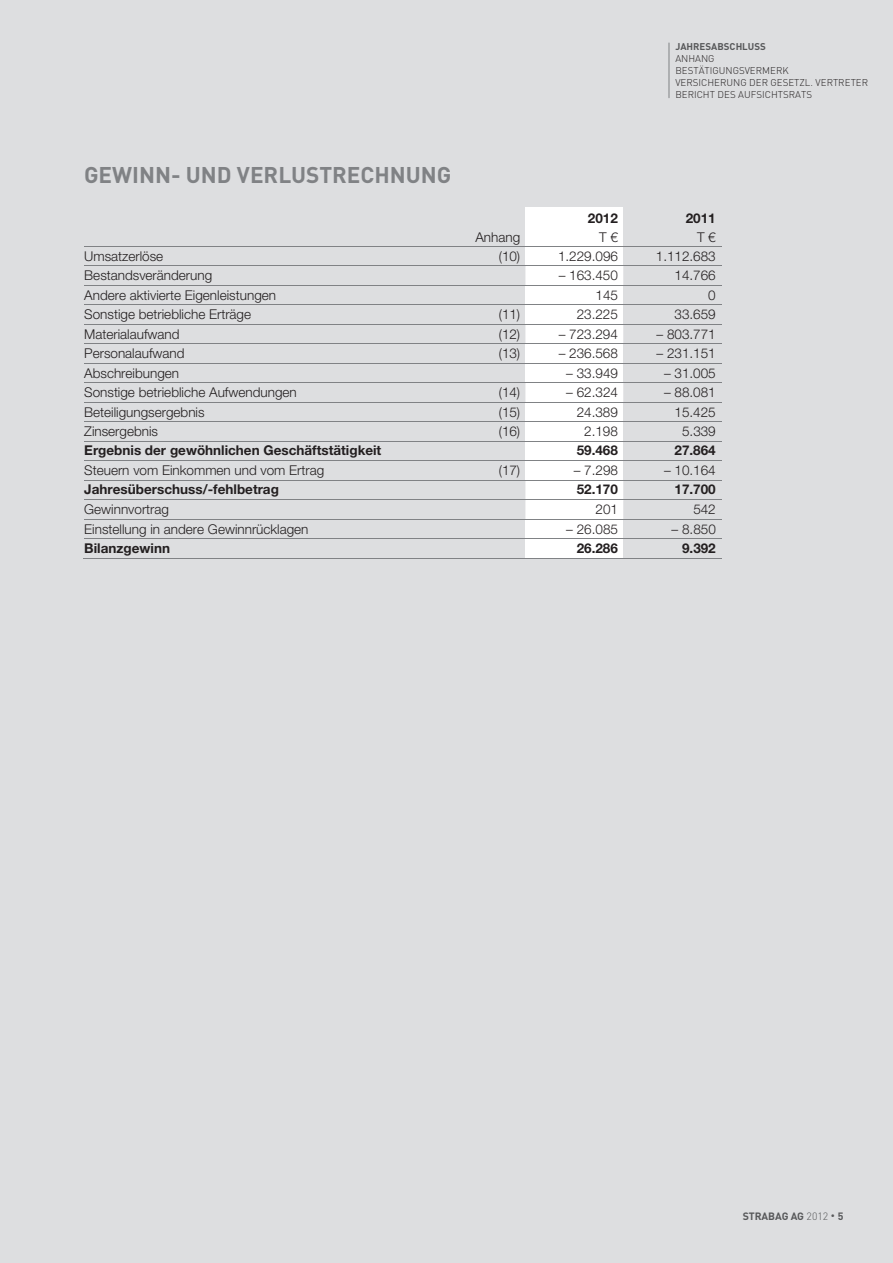
<style>
.page{position:relative;width:893px;height:1263px;background:#dddee0}
.page>*{position:absolute;margin:0;border:0;box-sizing:border-box;transform-origin:0 0}
.t1{font:700 22.5px "DIN Pro";color:#808285}
.t2{font:300 13.5px "Helvetica Neue LT Pro";color:#231f20}
.t3{font:700 13.5px "Helvetica Neue LT Pro";color:#231f20}
.t4{font:700 10.5px "DIN Pro";letter-spacing:-.01em;color:#57585a}
.t5{font:300 9.75px/12px "DIN Pro";color:#231f20}
.t6{font:700 9.75px "DIN Pro";color:#57585a}
.s1{font-weight:300}
</style>
<div class="page">
<hr style="left:669px;top:43px;width:1px;height:55px;background:#808285">
<div style="left:525px;top:208px;width:99px;height:19px;background:#fff"></div>
<div style="left:623px;top:208px;width:99px;height:19px;background:#dddee0"></div>
<div style="left:525px;top:227px;width:99px;height:19px;background:#fff"></div>
<div style="left:623px;top:227px;width:99px;height:19px;background:#dddee0"></div>
<div style="left:525px;top:247px;width:99px;height:19px;background:#fff"></div>
<div style="left:623px;top:247px;width:99px;height:19px;background:#dddee0"></div>
<hr style="left:84px;top:246px;width:540px;height:1px;background:#808285">
<hr style="left:624px;top:246px;width:98px;height:1px;background:#808285">
<div style="left:525px;top:267px;width:98px;height:18px;background:#fff"></div>
<hr style="left:84px;top:266px;width:638px;height:1px;background:#808285">
<div style="left:525px;top:286px;width:99px;height:19px;background:#fff"></div>
<div style="left:623px;top:286px;width:99px;height:19px;background:#dddee0"></div>
<hr style="left:84px;top:285px;width:638px;height:1px;background:#808285">
<div style="left:525px;top:305px;width:99px;height:19px;background:#fff"></div>
<div style="left:623px;top:305px;width:99px;height:19px;background:#dddee0"></div>
<hr style="left:84px;top:305px;width:638px;height:1px;background:#808285">
<svg style="left:84px;top:325px;width:540px;height:19px"></svg>
<hr style="left:84px;top:324px;width:638px;height:1px;background:#808285">
<div style="left:525px;top:344px;width:99px;height:19px;background:#fff"></div>
<div style="left:623px;top:344px;width:99px;height:19px;background:#dddee0"></div>
<hr style="left:84px;top:344px;width:638px;height:1px;background:#808285">
<div style="left:525px;top:364px;width:99px;height:19px;background:#fff"></div>
<div style="left:623px;top:364px;width:99px;height:19px;background:#dddee0"></div>
<hr style="left:84px;top:363px;width:638px;height:1px;background:#808285">
<div style="left:525px;top:384px;width:98px;height:18px;background:#fff"></div>
<hr style="left:84px;top:383px;width:638px;height:1px;background:#808285">
<div style="left:525px;top:403px;width:99px;height:19px;background:#fff"></div>
<div style="left:623px;top:403px;width:99px;height:19px;background:#dddee0"></div>
<hr style="left:84px;top:402px;width:638px;height:1px;background:#808285">
<div style="left:525px;top:422px;width:99px;height:19px;background:#fff"></div>
<div style="left:623px;top:422px;width:99px;height:19px;background:#dddee0"></div>
<hr style="left:84px;top:422px;width:638px;height:1px;background:#808285">
<div style="left:525px;top:442px;width:99px;height:18px;background:#fff"></div>
<div style="left:623px;top:442px;width:99px;height:18px;background:#dddee0"></div>
<hr style="left:84px;top:441px;width:540px;height:1px;background:#808285">
<hr style="left:624px;top:441px;width:98px;height:1px;background:#808285">
<hr style="left:84px;top:460px;width:540px;height:1px;background:#808285">
<hr style="left:624px;top:460px;width:98px;height:1px;background:#808285">
<svg style="left:84px;top:461px;width:638px;height:58px"></svg>
<div style="left:624px;top:500px;width:98px;height:19px;background:#dddee0"></div>
<hr style="left:84px;top:499px;width:540px;height:1px;background:#808285">
<hr style="left:624px;top:499px;width:98px;height:1px;background:#808285">
<div style="left:525px;top:520px;width:99px;height:19px;background:#fff"></div>
<div style="left:623px;top:520px;width:99px;height:19px;background:#dddee0"></div>
<hr style="left:84px;top:519px;width:638px;height:1px;background:#808285">
<div style="left:525px;top:539px;width:99px;height:19px;background:#fff"></div>
<div style="left:623px;top:539px;width:99px;height:19px;background:#dddee0"></div>
<hr style="left:84px;top:539px;width:638px;height:1px;background:#808285">
<hr style="left:83px;top:558px;width:346px;height:1px;background:#808285">
<hr style="left:428px;top:558px;width:98px;height:1px;background:#808285">
<hr style="left:525px;top:558px;width:99px;height:1px;background:#808285">
<hr style="left:623px;top:558px;width:99px;height:1px;background:#808285">
<p class="t6" style="left:675px;top:40px;width:92px">JAHRESABSCHLUSS</p>
<p class="t5" style="left:675px;top:52px;width:194px">ANHANG<br>BESTÄTIGUNGSVERMERK<br>VERSICHERUNG DER GESETZL. VERTRETER<br>BERICHT DES AUFSICHTSRATS</p>
<h1 class="t1" style="left:84px;top:160px;width:368px">GEWINN- UND VERLUSTRECHNUNG</h1>
<p class="t3" style="left:588px;top:210px;width:31px">2012</p>
<p class="t3" style="left:686px;top:210px;width:31px">2011</p>
<p class="t2" style="left:475px;top:229px;width:46px">Anhang</p>
<p class="t2" style="left:599px;top:229px;width:20px">T €</p>
<p class="t2" style="left:697px;top:229px;width:20px">T €</p>
<p class="t2" style="left:84px;top:248px;width:80px">Umsatzerlöse</p>
<p class="t2" style="left:499px;top:248px;width:23px">(10)</p>
<p class="t2" style="left:558px;top:248px;width:61px">1.229.096</p>
<p class="t2" style="left:656px;top:248px;width:61px">1.112.683</p>
<p class="t2" style="left:84px;top:267px;width:129px">Bestandsveränderung</p>
<p class="t2" style="left:559px;top:267px;width:61px">– 163.450</p>
<p class="t2" style="left:675px;top:267px;width:43px">14.766</p>
<p class="t2" style="left:84px;top:287px;width:193px">Andere aktivierte Eigenleistungen</p>
<p class="t2" style="left:595px;top:287px;width:24px">145</p>
<p class="t2" style="left:708px;top:287px;width:9px">0</p>
<p class="t2" style="left:84px;top:306px;width:168px">Sonstige betriebliche Erträge</p>
<p class="t2" style="left:499px;top:306px;width:23px">(11)</p>
<p class="t2" style="left:577px;top:306px;width:43px">23.225</p>
<p class="t2" style="left:675px;top:306px;width:43px">33.659</p>
<p class="t2" style="left:84px;top:326px;width:97px">Materialaufwand</p>
<p class="t2" style="left:499px;top:326px;width:23px">(12)</p>
<p class="t2" style="left:559px;top:326px;width:61px">– 723.294</p>
<p class="t2" style="left:657px;top:326px;width:61px">– 803.771</p>
<p class="t2" style="left:84px;top:345px;width:102px">Personalaufwand</p>
<p class="t2" style="left:499px;top:345px;width:23px">(13)</p>
<p class="t2" style="left:559px;top:345px;width:61px">– 236.568</p>
<p class="t2" style="left:657px;top:345px;width:61px">– 231.151</p>
<p class="t2" style="left:84px;top:365px;width:96px">Abschreibungen</p>
<p class="t2" style="left:566px;top:365px;width:53px">– 33.949</p>
<p class="t2" style="left:664px;top:365px;width:53px">– 31.005</p>
<p class="t2" style="left:84px;top:384px;width:214px">Sonstige betriebliche Aufwendungen</p>
<p class="t2" style="left:499px;top:384px;width:23px">(14)</p>
<p class="t2" style="left:566px;top:384px;width:53px">– 62.324</p>
<p class="t2" style="left:664px;top:384px;width:53px">– 88.081</p>
<p class="t2" style="left:84px;top:404px;width:122px">Beteiligungsergebnis</p>
<p class="t2" style="left:499px;top:404px;width:23px">(15)</p>
<p class="t2" style="left:577px;top:404px;width:43px">24.389</p>
<p class="t2" style="left:675px;top:404px;width:43px">15.425</p>
<p class="t2" style="left:84px;top:423px;width:75px">Zinsergebnis</p>
<p class="t2" style="left:499px;top:423px;width:23px">(16)</p>
<p class="t2" style="left:584px;top:423px;width:35px">2.198</p>
<p class="t2" style="left:682px;top:423px;width:35px">5.339</p>
<p class="t3" style="left:84px;top:442px;width:299px">Ergebnis der gewöhnlichen Geschäftstätigkeit</p>
<p class="t3" style="left:577px;top:442px;width:43px">59.468</p>
<p class="t3" style="left:675px;top:442px;width:43px">27.864</p>
<p class="t2" style="left:84px;top:462px;width:242px">Steuern vom Einkommen und vom Ertrag</p>
<p class="t2" style="left:499px;top:462px;width:23px">(17)</p>
<p class="t2" style="left:574px;top:462px;width:46px">– 7.298</p>
<p class="t2" style="left:664px;top:462px;width:53px">– 10.164</p>
<p class="t3" style="left:84px;top:481px;width:196px">Jahresüberschuss/-fehlbetrag</p>
<p class="t3" style="left:577px;top:481px;width:43px">52.170</p>
<p class="t3" style="left:675px;top:481px;width:43px">17.700</p>
<p class="t2" style="left:84px;top:501px;width:86px">Gewinnvortrag</p>
<p class="t2" style="left:595px;top:501px;width:24px">201</p>
<p class="t2" style="left:693px;top:501px;width:24px">542</p>
<p class="t2" style="left:84px;top:521px;width:226px">Einstellung in andere Gewinnrücklagen</p>
<p class="t2" style="left:566px;top:521px;width:53px">– 26.085</p>
<p class="t2" style="left:672px;top:521px;width:46px">– 8.850</p>
<p class="t3" style="left:84px;top:539px;width:87px">Bilanzgewinn</p>
<p class="t3" style="left:577px;top:539px;width:43px">26.286</p>
<p class="t3" style="left:682px;top:539px;width:35px">9.392</p>
<p class="t4" style="left:743px;top:1209px;width:102px">STRABAG AG <span class="s1">2012</span> • 5</p>
</div>
